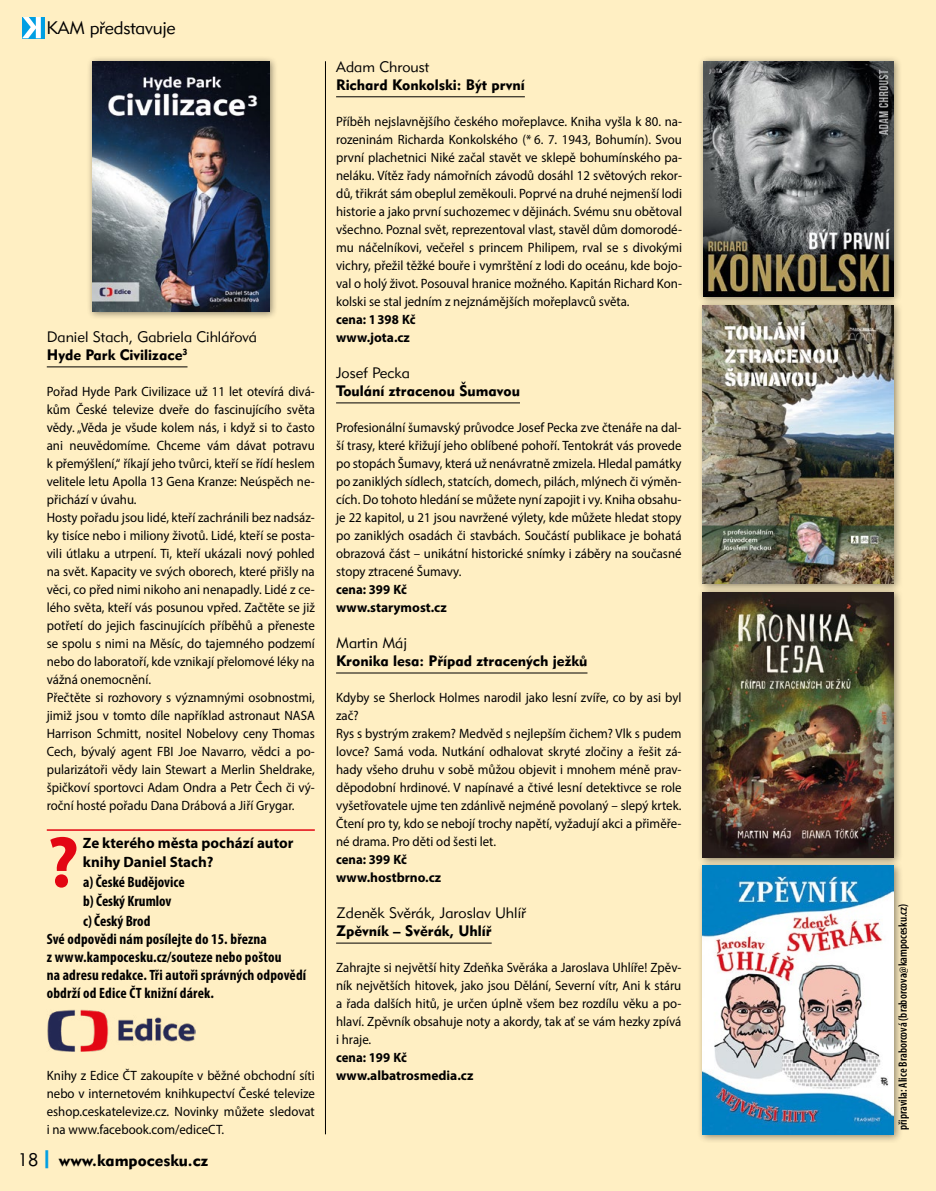
<style>
.page{position:relative;width:936px;height:1191px;background:#fff}
.page>*{position:absolute;margin:0;border:0;box-sizing:border-box;transform-origin:0 0}
.t1{font:700 72.9px "Myriad Pro";color:#e30613}
.t2{font:300 18px "Geometric 415";letter-spacing:-.01em;color:#000}
.t3{font:900 16.5px "Geometric 415";color:#000}
.t4{font:700 condensed 15px/18px "Myriad Pro";letter-spacing:.01em;color:#000}
.t5{font:300 15px/18px "Geometric 415";color:#000}
.t6{font:900 15px "Geometric 415";color:#000}
.t7{font:700 15px/19.5px "Myriad Pro";color:#000}
.t8{font:13.5px/18px "Myriad Pro";color:#000;text-align:justify;scale:.95 1}
.t9{font:700 13.5px/18px "Myriad Pro";color:#000;scale:.95 1}
.t10{font:600 condensed 12px "Myriad Pro";color:#000}
.s1{font-weight:900}
.s2{font-weight:300;font-size:18px}
.s3{font-size:18px;color:#009fe3}
</style>
<div class="page">
<div style="left:0;top:0;width:935px;height:1191px;background:#ffefc3"></div>
<hr style="left:336px;top:96px;width:189px;height:1px;background:#000">
<hr style="left:336px;top:402px;width:184px;height:1px;background:#000">
<hr style="left:336px;top:672px;width:251px;height:1px;background:#000">
<hr style="left:336px;top:942px;width:155px;height:1px;background:#000">
<div style="left:697px;top:55px;width:205px;height:251px;background:#000;opacity:.45"></div>
<img style="left:703px;top:61px;width:190px;height:235px">
<div style="left:697px;top:299px;width:205px;height:294px;background:#000;opacity:.45"></div>
<img style="left:702px;top:305px;width:191px;height:279px">
<div style="left:696px;top:586px;width:206px;height:280px;background:#000;opacity:.45"></div>
<img style="left:702px;top:592px;width:191px;height:265px">
<div style="left:696px;top:859px;width:207px;height:284px;background:#000;opacity:.45"></div>
<img style="left:702px;top:866px;width:191px;height:268px">
<hr style="left:325px;top:61px;width:1px;height:1073px;background:#000">
<hr style="left:47px;top:366px;width:140px;height:1px;background:#000">
<hr style="left:47px;top:829px;width:268px;height:1px;background:#e30613">
<img style="left:47px;top:1009px;width:148px;height:42px">
<div style="left:87px;top:56px;width:191px;height:264px;background:#000;opacity:.45"></div>
<img style="left:92px;top:61px;width:177px;height:250px">
<div style="left:22px;top:17px;width:22px;height:21px;background:#009fe3"></div>
<svg style="left:22px;top:17px;width:19px;height:21px"></svg>
<h2 class="t2" style="left:46px;top:17px;width:131px">KAM představuje</h2>
<p class="t5" style="left:47px;top:328px;width:212px">Daniel Stach, Gabriela Cihlářová<br><span class="s1">Hyde Park Civilizace</span><sup>3</sup></p>
<p class="t8" style="left:47px;top:382px;width:284px;text-align:left">Pořad Hyde Park Civilizace už 11 let otevírá divá‑ kům České televize dveře do fascinujícího světa vědy. „Věda je všude kolem nás, i když si to často ani neuvědomíme. Chceme vám dávat potravu k přemýšlení,“ říkají jeho tvůrci, kteří se řídí heslem velitele letu Apolla 13 Gena Kranze: Neúspěch ne‑ přichází v úvahu.<br>Hosty pořadu jsou lidé, kteří zachránili bez nadsáz‑ ky tisíce nebo i miliony životů. Lidé, kteří se posta‑ vili útlaku a utrpení. Ti, kteří ukázali nový pohled na svět. Kapacity ve svých oborech, které přišly na věci, co před nimi nikoho ani nenapadly. Lidé z ce‑ lého světa, kteří vás posunou vpřed. Začtěte se již potřetí do jejich fascinujících příběhů a přeneste se spolu s nimi na Měsíc, do tajemného podzemí nebo do laboratoří, kde vznikají přelomové léky na vážná onemocnění.<br>Přečtěte si rozhovory s významnými osobnostmi, jimiž jsou v tomto díle například astronaut NASA Harrison Schmitt, nositel Nobelovy ceny Thomas Cech, bývalý agent FBI Joe Navarro, vědci a po‑ pularizátoři vědy Iain Stewart a Merlin Sheldrake, špičkoví sportovci Adam Ondra a Petr Čech či vý‑ roční hosté pořadu Dana Drábová a Jiří Grygar.</p>
<h1 class="t1" style="left:47px;top:814px;width:34px">?</h1>
<p class="t7" style="left:83px;top:832px;width:212px">Ze kterého města pochází autor knihy Daniel Stach?</p>
<p class="t4" style="left:83px;top:871px;width:103px;line-height:19.5px">a) České Budějovice b) Český Krumlov<br>c) Český Brod</p>
<p class="t4" style="left:47px;top:929px;width:261px">Své odpovědi nám posílejte do 15. března<br>z www.kampocesku.cz/souteze nebo poštou<br>na adresu redakce. Tři autoři správných odpovědí obdrží od Edice ČT knižní dárek.</p>
<p class="t8" style="left:47px;top:1066px;width:283px">Knihy z Edice ČT zakoupíte v běžné obchodní síti nebo v internetovém knihkupectví České televize eshop.ceskatelevize.cz. Novinky můžete sledovat i na www.facebook.com/ediceCT.</p>
<p class="t3" style="left:18px;top:1150px;width:192px"><span class="s2">18</span><span class="s3">|</span> www.kampocesku.cz</p>
<p class="t5" style="left:336px;top:58px;width:95px">Adam Chroust</p>
<p class="t6" style="left:336px;top:76px;width:190px">Richard Konkolski: Být první</p>
<p class="t8" style="left:336px;top:112px;width:365px">Příběh nejslavnějšího českého mořeplavce. Kniha vyšla k 80. na‑ rozeninám Richarda Konkolského (* 6. 7. 1943, Bohumín). Svou první plachetnici Niké začal stavět ve sklepě bohumínského pa‑ neláku. Vítěz řady námořních závodů dosáhl 12 světových rekor‑ dů, třikrát sám obeplul zeměkouli. Poprvé na druhé nejmenší lodi historie a jako první suchozemec v dějinách. Svému snu obětoval všechno. Poznal svět, reprezentoval vlast, stavěl dům domorodé‑ mu náčelníkovi, večeřel s princem Philipem, rval se s divokými vichry, přežil těžké bouře i vymrštění z lodi do oceánu, kde bojo‑ val o holý život. Posouval hranice možného. Kapitán Richard Kon‑ kolski se stal jedním z nejznámějších mořeplavců světa.</p>
<p class="t9" style="left:336px;top:310px;width:85px">cena: 1398 Kč www.jota.cz</p>
<p class="t5" style="left:336px;top:364px;width:75px">Josef Pecka</p>
<p class="t6" style="left:336px;top:382px;width:185px">Toulání ztracenou Šumavou</p>
<p class="t8" style="left:336px;top:418px;width:365px">Profesionální šumavský průvodce Josef Pecka zve čtenáře na dal‑ ší trasy, které křižují jeho oblíbené pohoří. Tentokrát vás provede po stopách Šumavy, která už nenávratně zmizela. Hledal památky po zaniklých sídlech, statcích, domech, pilách, mlýnech či výměn‑ cích. Do tohoto hledání se můžete nyní zapojit i vy. Kniha obsahu‑ je 22 kapitol, u 21 jsou navržené výlety, kde můžete hledat stopy po zaniklých osadách či stavbách. Součástí publikace je bohatá obrazová část – unikátní historické snímky i záběry na současné stopy ztracené Šumavy.</p>
<p class="t9" style="left:336px;top:580px;width:118px">cena: 399 Kč www.starymost.cz</p>
<p class="t5" style="left:336px;top:634px;width:72px">Martin Máj</p>
<p class="t6" style="left:336px;top:652px;width:253px">Kronika lesa: Případ ztracených ježků</p>
<p class="t8" style="left:336px;top:688px;width:365px;text-align:left">Kdyby se Sherlock Holmes narodil jako lesní zvíře, co by asi byl zač?<br>Rys s bystrým zrakem? Medvěd s nejlepším čichem? Vlk s pudem lovce? Samá voda. Nutkání odhalovat skryté zločiny a řešit zá‑ hady všeho druhu v sobě můžou objevit i mnohem méně prav‑ děpodobní hrdinové. V napínavé a čtivé lesní detektivce se role vyšetřovatele ujme ten zdánlivě nejméně povolaný – slepý krtek.<br>Čtení pro ty, kdo se nebojí trochy napětí, vyžadují akci a přiměře‑ né drama. Pro děti od šesti let.</p>
<p class="t9" style="left:336px;top:850px;width:112px">cena: 399 Kč www.hostbrno.cz</p>
<p class="t5" style="left:336px;top:904px;width:191px">Zdeněk Svěrák, Jaroslav Uhlíř</p>
<p class="t6" style="left:336px;top:922px;width:157px">Zpěvník – Svěrák, Uhlíř</p>
<p class="t8" style="left:336px;top:958px;width:365px">Zahrajte si největší hity Zdeňka Svěráka a Jaroslava Uhlíře! Zpěv‑ ník největších hitovek, jako jsou Dělání, Severní vítr, Ani k stáru a řada dalších hitů, je určen úplně všem bez rozdílu věku a po‑ hlaví. Zpěvník obsahuje noty a akordy, tak ať se vám hezky zpívá i hraje.</p>
<p class="t9" style="left:336px;top:1048px;width:146px">cena: 199 Kč www.albatrosmedia.cz</p>
<p class="t10" style="left:895px;top:1130px;width:228px;rotate:-90deg">připravila: Alice Braborcová (braborcova@kampocesku.cz)</p>
</div>
